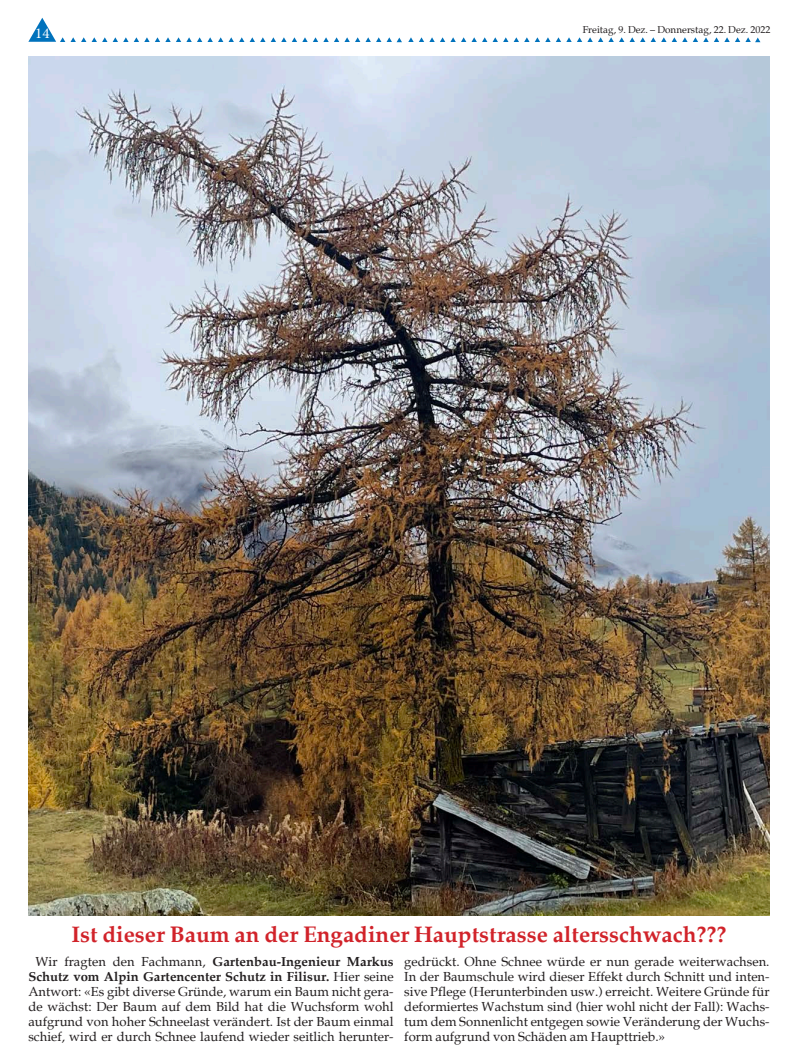
<style>
.page{position:relative;width:798px;height:1063px;background:#fff}
.page>*{position:absolute;margin:0;border:0;box-sizing:border-box;transform-origin:0 0}
.Seitenrubrik{font:700 22.5px "Palatia";color:#d1232a}
.t1{font:15px "Minion Pro";color:#fff}
.Seitenrubrik-2{font:13.12px/15px "Palatia";color:#231f20;text-align:center}
.t2{font:10px "Palatia";color:#231f20}
.s1{font-weight:700}
</style>
<div class="page">
<svg style="left:113px;top:37px;width:15px;height:5px"></svg>
<svg style="left:134px;top:37px;width:15px;height:5px"></svg>
<svg style="left:155px;top:37px;width:152px;height:5px"></svg>
<svg style="left:313px;top:37px;width:15px;height:5px"></svg>
<svg style="left:334px;top:37px;width:15px;height:5px"></svg>
<svg style="left:28px;top:18px;width:79px;height:24px"></svg>
<svg style="left:355px;top:37px;width:47px;height:5px"></svg>
<svg style="left:408px;top:37px;width:47px;height:5px"></svg>
<svg style="left:461px;top:37px;width:15px;height:5px"></svg>
<svg style="left:482px;top:37px;width:15px;height:5px"></svg>
<svg style="left:503px;top:37px;width:152px;height:5px"></svg>
<svg style="left:661px;top:37px;width:15px;height:5px"></svg>
<svg style="left:682px;top:37px;width:15px;height:5px"></svg>
<svg style="left:703px;top:37px;width:57px;height:5px"></svg>
<img style="left:28px;top:57px;width:741px;height:858px">
<p class="t1" style="left:35px;top:23px;width:16px">14</p>
<p class="t2" style="left:582px;top:23px;width:189px">Freitag, 9. Dez. – Donnerstag, 22. Dez. 2022</p>
<p class="Seitenrubrik" style="left:71px;top:920px;width:656px">Ist dieser Baum an der Engadiner Hauptstrasse altersschwach???</p>
<p class="Seitenrubrik-2" style="left:28px;top:955px;width:367px">Wir fragten den Fachmann, <span class="s1">Gartenbau-Ingenieur Markus Schutz vom Alpin Gartencenter Schutz in Filisur.</span> Hier seine Antwort: «Es gibt diverse Gründe, warum ein Baum nicht gera&shy;de wächst: Der Baum auf dem Bild hat die Wuchsform wohl aufgrund von hoher Schneelast verändert. Ist der Baum einmal schief, wird er durch Schnee laufend wieder seitlich herunter-</p>
<p class="Seitenrubrik-2" style="left:404px;top:955px;width:366px;text-align:justify">gedrückt. Ohne Schnee würde er nun gerade weiterwachsen.<br>In der Baumschule wird dieser Effekt durch Schnitt und inten&shy;sive Pflege (Herunterbinden usw.) erreicht. Weitere Gründe für deformiertes Wachstum sind (hier wohl nicht der Fall): Wachs&shy;tum dem Sonnenlicht entgegen sowie Veränderung der Wuchs&shy;form aufgrund von Schäden am Haupttrieb.»</p>
</div>
